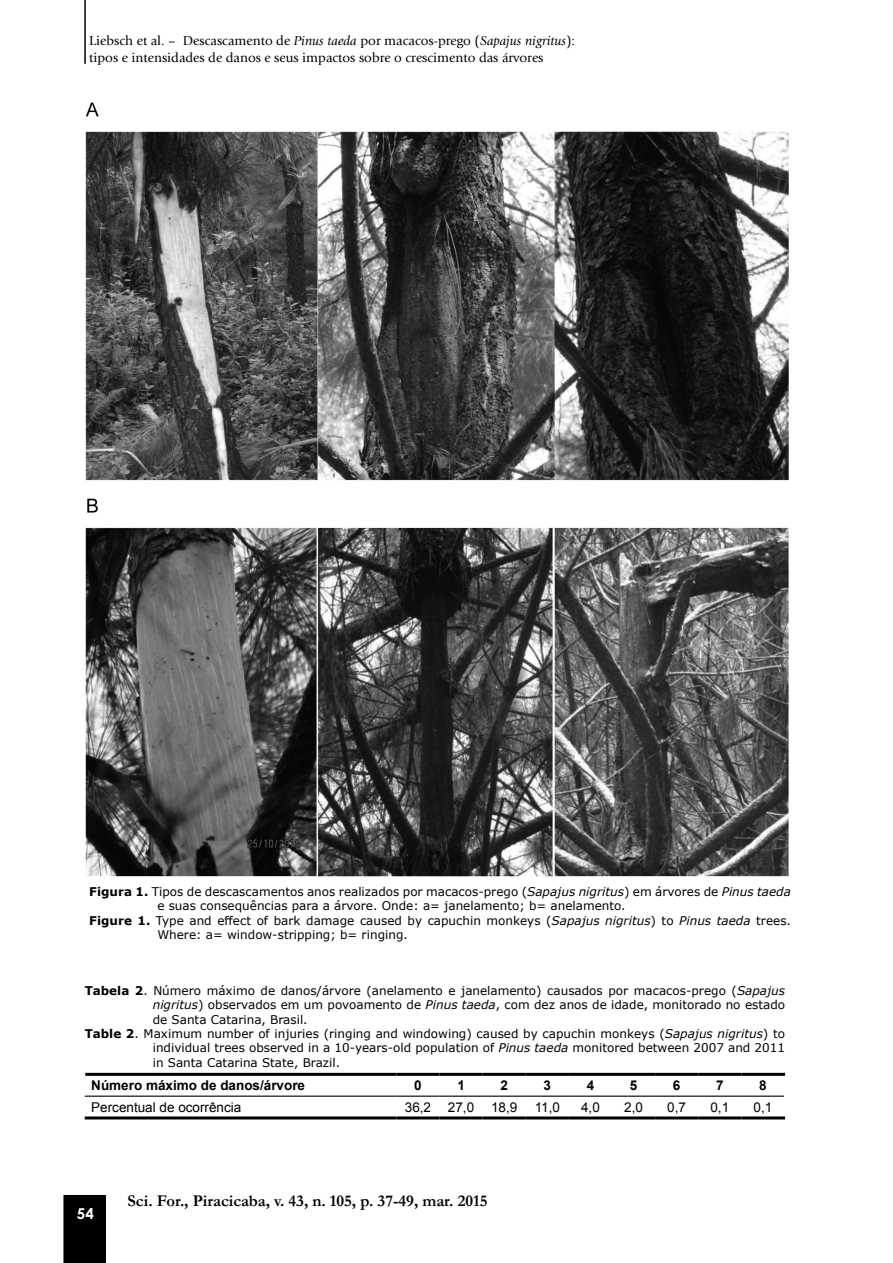
<style>
.page{position:relative;width:893px;height:1263px;background:#fff}
.page>*{position:absolute;margin:0;border:0;box-sizing:border-box;transform-origin:0 0}
.t1{font:700 16.5px "Garamond";color:#000}
.t2{font:700 15px "Century Gothic";color:#fff}
.t3{font:13.5px/16.2px "Giovanni";color:#000}
.t4{font:13.5px "Arial";color:#000}
.t5{font:700 13.5px "Arial";color:#000}
.t6{font:12px "Verdana";color:#000}
.s1{font-style:italic}
.s2{font-weight:700}
</style>
<div class="page">
<div style="left:63px;top:1195px;width:43px;height:68px;background:#000"></div>
<hr style="left:84px;top:0;width:2px;height:64px;background:#000">
<img style="left:85px;top:102px;width:704px;height:775px">
<hr style="left:85px;top:1095px;width:311px;height:2px;background:#000">
<hr style="left:396px;top:1095px;width:44px;height:2px;background:#000">
<hr style="left:440px;top:1095px;width:43px;height:2px;background:#000">
<hr style="left:483px;top:1095px;width:43px;height:2px;background:#000">
<hr style="left:526px;top:1095px;width:43px;height:2px;background:#000">
<hr style="left:569px;top:1095px;width:43px;height:2px;background:#000">
<hr style="left:612px;top:1095px;width:43px;height:2px;background:#000">
<hr style="left:655px;top:1095px;width:43px;height:2px;background:#000">
<hr style="left:698px;top:1095px;width:43px;height:2px;background:#000">
<hr style="left:741px;top:1095px;width:43px;height:2px;background:#000">
<hr style="left:85px;top:1073px;width:311px;height:3px;background:#000">
<hr style="left:396px;top:1073px;width:44px;height:3px;background:#000">
<hr style="left:440px;top:1073px;width:43px;height:3px;background:#000">
<hr style="left:483px;top:1073px;width:43px;height:3px;background:#000">
<hr style="left:526px;top:1073px;width:43px;height:3px;background:#000">
<hr style="left:569px;top:1073px;width:43px;height:3px;background:#000">
<hr style="left:612px;top:1073px;width:43px;height:3px;background:#000">
<hr style="left:655px;top:1073px;width:43px;height:3px;background:#000">
<hr style="left:698px;top:1073px;width:43px;height:3px;background:#000">
<hr style="left:741px;top:1073px;width:44px;height:3px;background:#000">
<hr style="left:85px;top:1116px;width:311px;height:3px;background:#000">
<hr style="left:396px;top:1116px;width:44px;height:3px;background:#000">
<hr style="left:440px;top:1116px;width:43px;height:3px;background:#000">
<hr style="left:483px;top:1116px;width:43px;height:3px;background:#000">
<hr style="left:526px;top:1116px;width:43px;height:3px;background:#000">
<hr style="left:569px;top:1116px;width:43px;height:3px;background:#000">
<hr style="left:612px;top:1116px;width:43px;height:3px;background:#000">
<hr style="left:655px;top:1116px;width:43px;height:3px;background:#000">
<hr style="left:698px;top:1116px;width:43px;height:3px;background:#000">
<hr style="left:741px;top:1116px;width:44px;height:3px;background:#000">
<p class="t3" style="left:89px;top:33px;width:487px">Liebsch et al. – Descascamento de <span class="s1">Pinus taeda</span> por macacos-prego (<span class="s1">Sapajus nigritus</span>): tipos e intensidades de danos e seus impactos sobre o crescimento das árvores</p>
<p class="t6" style="left:89px;top:883px;width:703px"><span class="s2">Figura 1.</span> Tipos de descascamentos anos realizados por macacos-prego (<span class="s1">Sapajus nigritus</span>) em árvores de <span class="s1">Pinus taeda</span></p>
<p class="t6" style="left:157px;top:897px;width:470px">e suas consequências para a árvore. Onde: a= janelamento; b= anelamento.</p>
<p class="t6" style="left:89px;top:912px;width:703px"><span class="s2">Figure 1.</span> Type and effect of bark damage caused by capuchin monkeys (<span class="s1">Sapajus nigritus</span>) to <span class="s1">Pinus taeda</span> trees.</p>
<p class="t6" style="left:157px;top:926px;width:252px">Where: a= window-stripping; b= ringing.</p>
<p class="t6" style="left:85px;top:982px;width:702px"><span class="s2">Tabela 2</span>. Número máximo de danos/árvore (anelamento e janelamento) causados por macacos-prego (<span class="s1">Sapajus</span></p>
<p class="t6" style="left:153px;top:996px;width:634px"><span class="s1">nigritus</span>) observados em um povoamento de <span class="s1">Pinus taeda</span>, com dez anos de idade, monitorado no estado</p>
<p class="t6" style="left:153px;top:1011px;width:156px">de Santa Catarina, Brasil.</p>
<p class="t6" style="left:85px;top:1025px;width:702px"><span class="s2">Table 2</span>. Maximum number of injuries (ringing and windowing) caused by capuchin monkeys (<span class="s1">Sapajus nigritus</span>) to</p>
<p class="t6" style="left:153px;top:1040px;width:634px">individual trees observed in a 10-years-old population of <span class="s1">Pinus taeda</span> monitored between 2007 and 2011</p>
<p class="t6" style="left:153px;top:1054px;width:189px">in Santa Catarina State, Brazil.</p>
<p class="t5" style="left:91px;top:1076px;width:215px">Número máximo de danos/árvore</p>
<p class="t5" style="left:414px;top:1076px;width:9px">0</p>
<p class="t5" style="left:457px;top:1076px;width:9px">1</p>
<p class="t5" style="left:500px;top:1076px;width:9px">2</p>
<p class="t5" style="left:544px;top:1076px;width:9px">3</p>
<p class="t5" style="left:587px;top:1076px;width:9px">4</p>
<p class="t5" style="left:630px;top:1076px;width:9px">5</p>
<p class="t5" style="left:673px;top:1076px;width:9px">6</p>
<p class="t5" style="left:716px;top:1076px;width:9px">7</p>
<p class="t5" style="left:759px;top:1076px;width:9px">8</p>
<p class="t4" style="left:91px;top:1098px;width:152px">Percentual de ocorrência</p>
<p class="t4" style="left:405px;top:1098px;width:114px">36,2 27,0 18,9</p>
<p class="t4" style="left:535px;top:1098px;width:27px">11,0</p>
<p class="t4" style="left:581px;top:1098px;width:20px">4,0</p>
<p class="t4" style="left:624px;top:1098px;width:20px">2,0</p>
<p class="t4" style="left:667px;top:1098px;width:20px">0,7</p>
<p class="t4" style="left:710px;top:1098px;width:20px">0,1</p>
<p class="t4" style="left:753px;top:1098px;width:20px">0,1</p>
<p class="t2" style="left:77px;top:1202px;width:18px">54</p>
<h1 class="t1" style="left:128px;top:1189px;width:361px">Sci. For., Piracicaba, v. 43, n. 105, p. 37-49, mar. 2015</h1>
</div>
